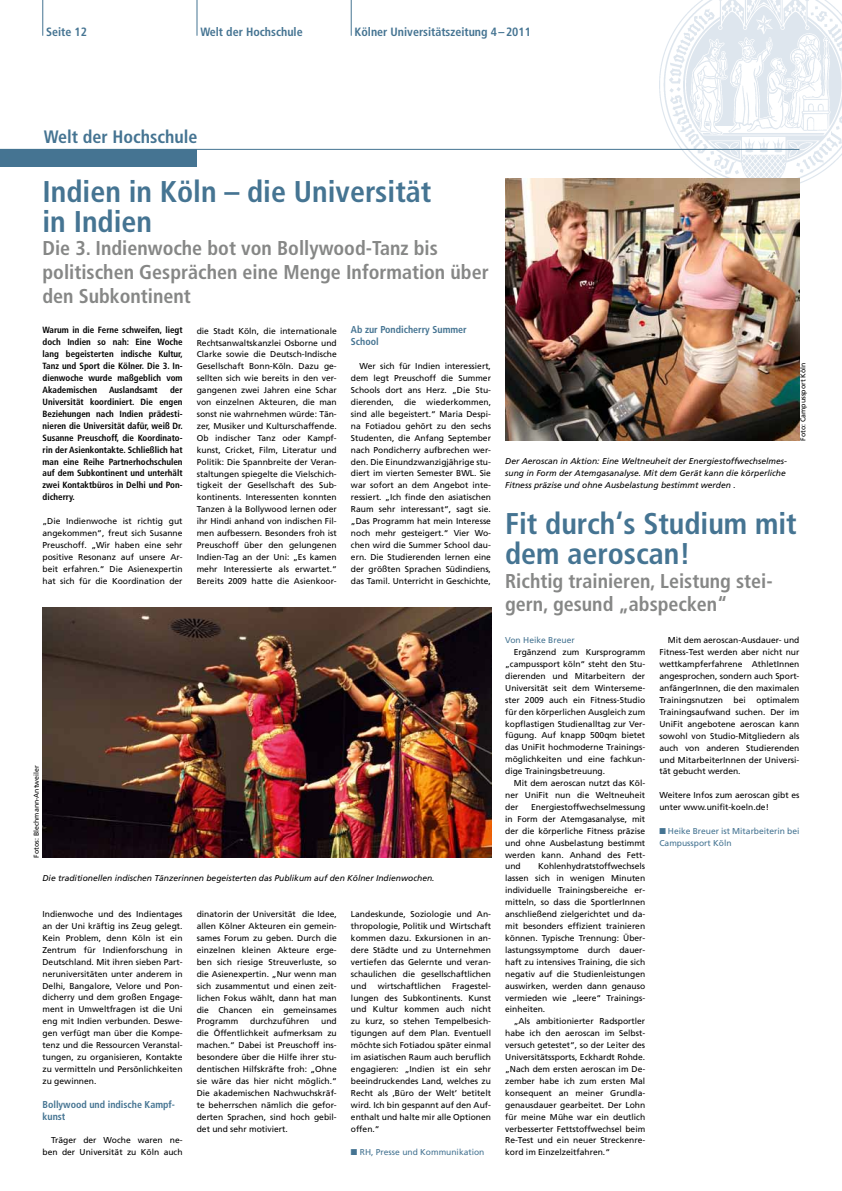
<style>
.page{position:relative;width:842px;height:1191px;background:#fff}
.page>*{position:absolute;margin:0;border:0;box-sizing:border-box;transform-origin:0 0}
.t1{font:700 condensed 30px/29.8px "Frutiger";color:#457492}
.t2{font:700 condensed 20px/23.8px "Frutiger";color:#868786}
.t3{font:700 condensed 18px "Frutiger";color:#457492}
.t4{font:700 condensed 12px "Frutiger";color:#457492}
.t5{font:700 condensed 10px/11.9px "Frutiger";color:#457492}
.t6{font:700 condensed 9px/11.9px "Frutiger";color:#000;text-align:justify}
.t7{font:8.5px/11.9px "Frutiger";color:#000;text-align:justify}
.t8{font:italic 8.5px/11.9px "Frutiger";color:#000}
.t9{font:8.5px/11.9px "Frutiger";color:#457492}
.t10{font:7px "Frutiger";color:#000}
</style>
<div class="page">
<img style="left:659px;top:0;width:183px;height:189px">
<hr style="left:43px;top:0;width:1px;height:36px;background:#457492">
<hr style="left:197px;top:0;width:1px;height:36px;background:#457492">
<hr style="left:351px;top:0;width:1px;height:36px;background:#457492">
<div style="left:0;top:149px;width:197px;height:18px;background:#457492"></div>
<hr style="left:0;top:149px;width:799px;height:1px;background:#457492">
<img style="left:43px;top:607px;width:448px;height:250px">
<img style="left:505px;top:179px;width:294px;height:262px">
<h3 class="t4" style="left:46px;top:24px;width:42px">Seite 12</h3>
<h3 class="t4" style="left:200px;top:24px;width:104px">Welt der Hochschule</h3>
<h3 class="t4" style="left:355px;top:24px;width:178px">Kölner Universitätszeitung 4–2011</h3>
<h3 class="t3" style="left:44px;top:126px;width:155px">Welt der Hochschule</h3>
<h1 class="t1" style="left:43px;top:176px;width:390px">Indien in Köln – die Universität in Indien</h1>
<h2 class="t2" style="left:43px;top:237px;width:448px">Die 3. Indienwoche bot von Bollywood-Tanz bis politischen Gesprächen eine Menge Information über den Subkontinent</h2>
<p class="t6" style="left:43px;top:324px;width:142px">Warum in die Ferne schweifen, liegt doch Indien so nah: Eine Woche lang begeisterten indische Kultur, Tanz und Sport die Kölner. Die 3. In&shy;dienwoche wurde maßgeblich vom Akademischen</p>
<p class="t6" style="left:43px;top:384px;width:142px;text-indent:128px">der Universität koordiniert. Die engen Beziehungen nach Indien prädesti&shy;nieren die Universität dafür, weiß Dr.<br>Susanne Preuschoff, die Koordinato&shy;rin der Asienkontakte. Schließlich hat man eine Reihe Partnerhochschulen auf dem Subkontinent und unterhält zwei Kontaktbüros in Delhi und Pon&shy;dicherry.</p>
<p class="t7" style="left:43px;top:515px;width:142px">„Die Indienwoche ist richtig gut angekommen“, freut sich Susanne Preuschoff. „Wir haben eine sehr positive Resonanz auf unsere Ar&shy;beit erfahren.“ Die Asienexpertin hat sich für die Koordination der</p>
<p class="t6" style="left:109px;top:384px;width:50px">Auslandsamt</p>
<p class="t7" style="left:197px;top:325px;width:142px">die Stadt Köln, die internationale Rechtsanwaltskanzlei Osborne und Clarke sowie die Deutsch-Indische Gesellschaft Bonn-Köln. Dazu ge&shy;sellten sich wie bereits in den ver&shy;gangenen zwei Jahren eine Schar von einzelnen Akteuren, die man sonst nie wahrnehmen würde: Tän&shy;zer, Musiker und Kulturschaffende.<br>Ob indischer Tanz oder Kampf&shy;kunst, Cricket, Film, Literatur und Politik: Die Spannbreite der Veran&shy;staltungen spiegelte die Vielschich&shy;tigkeit der Gesellschaft des Sub&shy;kontinents. Interessenten konnten Tanzen à la Bollywood lernen oder ihr Hindi anhand von indischen Fil&shy;men aufbessern. Besonders froh ist Preuschoff über den gelungenen Indien-Tag an der Uni: „Es kamen mehr Interessierte als erwartet.“ Bereits 2009 hatte die Asienkoor-</p>
<p class="t5" style="left:351px;top:324px;width:117px">Ab zur Pondicherry Summer<br>School</p>
<p class="t7" style="left:351px;top:360px;width:142px;text-indent:8px">Wer sich für Indien interessiert, dem legt Preuschoff die Summer Schools dort ans Herz. „Die Stu&shy;dierenden, die wiederkommen, sind alle begeistert.“ Maria Despi&shy;na Fotiadou gehört zu den sechs Studenten, die Anfang September nach Pondicherry aufbrechen wer&shy;den. Die Einundzwanzigjährige stu&shy;diert im vierten Semester BWL. Sie war sofort an dem Angebot inte&shy;ressiert. „Ich finde den asiatischen Raum sehr interessant“, sagt sie. „Das Programm hat mein Interesse noch mehr gesteigert.“ Vier Wo&shy;chen wird die Summer School dau&shy;ern. Die Studierenden lernen eine der größten Sprachen Südindiens, das Tamil. Unterricht in Geschichte,</p>
<p class="t10" style="left:32px;top:857px;width:94px;rotate:-90deg">Fotos: Blechmann-Antweiler</p>
<p class="t8" style="left:43px;top:872px;width:394px">Die traditionellen indischen Tänzerinnen begeisterten das Publikum auf den Kölner Indienwochen.</p>
<p class="t7" style="left:43px;top:908px;width:142px">Indienwoche und des Indientages an der Uni kräftig ins Zeug gelegt.<br>Kein Problem, denn Köln ist ein Zentrum für Indienforschung in Deutschland. Mit ihren sieben Part&shy;neruniversitäten unter anderem in Delhi, Bangalore, Velore und Pon&shy;dicherry und dem großen Engage&shy;ment in Umweltfragen ist die Uni eng mit Indien verbunden. Deswe&shy;gen verfügt man über die Kompe&shy;tenz und die Ressourcen Veranstal&shy;tungen, zu organisieren, Kontakte zu vermitteln und Persönlichkeiten zu gewinnen.</p>
<p class="t5" style="left:43px;top:1098px;width:134px">Bollywood und indische Kampf&shy;kunst</p>
<p class="t7" style="left:43px;top:1134px;width:142px;text-align:right">Träger der Woche waren ne&shy;ben der Universität zu Köln auch</p>
<p class="t7" style="left:197px;top:908px;width:142px">dinatorin der Universität die Idee, allen Kölner Akteuren ein gemein&shy;sames Forum zu geben. Durch die einzelnen kleinen Akteure erge&shy;ben sich riesige Streuverluste, so die Asienexpertin. „Nur wenn man sich zusammentut und einen zeit&shy;lichen Fokus wählt, dann hat man die Chancen ein gemeinsames Programm</p>
<p class="t7" style="left:250px;top:1015px;width:61px">durchzuführen</p>
<p class="t7" style="left:197px;top:1015px;width:142px;text-indent:124px">und die Öffentlichkeit aufmerksam zu machen.“ Dabei ist Preuschoff ins&shy;besondere über die Hilfe ihrer stu&shy;dentischen Hilfskräfte froh: „Ohne sie wäre das hier nicht möglich.“ Die akademischen Nachwuchskräf&shy;te beherrschen nämlich die gefor&shy;derten Sprachen, sind hoch gebil&shy;det und sehr motiviert.</p>
<p class="t7" style="left:351px;top:908px;width:142px">Landeskunde, Soziologie und An&shy;thropologie, Politik und Wirtschaft kommen dazu. Exkursionen in an&shy;dere Städte und zu Unternehmen vertiefen das Gelernte und veran&shy;schaulichen die gesellschaftlichen und</p>
<p class="t7" style="left:378px;top:979px;width:65px">wirtschaftlichen</p>
<p class="t7" style="left:351px;top:979px;width:142px;text-indent:101px">Fragestel&shy;lungen des Subkontinents. Kunst und Kultur kommen auch nicht zu kurz, so stehen Tempelbesich&shy;tigungen auf dem Plan. Eventuell möchte sich Fotiadou später einmal im asiatischen Raum auch beruflich engagieren: „Indien ist ein sehr beeindruckendes Land, welches zu Recht als ‚Büro der Welt’ betitelt wird. Ich bin gespannt auf den Auf&shy;enthalt und halte mir alle Optionen offen.“</p>
<p class="t9" style="left:351px;top:1146px;width:135px">■ RH, Presse und Kommunikation</p>
<p class="t8" style="left:505px;top:455px;width:283px">Der Aeroscan in Aktion: Eine Weltneuheit der Energiestoffwechselmes&shy;sung in Form der Atemgasanalyse. Mit dem Gerät kann die körperliche<br>Fitness präzise und ohne Ausbelastung bestimmt werden .</p>
<p class="t10" style="left:799px;top:440px;width:80px;rotate:-90deg">Foto: Campussport Köln</p>
<h1 class="t1" style="left:505px;top:509px;width:293px">Fit durch‘s Studium mit dem aeroscan!</h1>
<h2 class="t2" style="left:505px;top:569px;width:269px">Richtig trainieren, Leistung stei&shy;gern, gesund „abspecken“</h2>
<p class="t9" style="left:505px;top:634px;width:71px">Von Heike Breuer</p>
<p class="t7" style="left:505px;top:646px;width:142px;text-indent:8px">Ergänzend zum Kursprogramm „campussport köln“ steht den Stu&shy;dierenden und Mitarbeitern der Universität seit dem Winterseme&shy;ster 2009 auch ein Fitness-Studio für den körperlichen Ausgleich zum kopflastigen Studienalltag zur Ver&shy;fügung. Auf knapp 500qm bietet das UniFit hochmoderne Trainings&shy;möglichkeiten und eine fachkun&shy;dige Trainingsbetreuung.</p>
<p class="t7" style="left:505px;top:777px;width:142px;text-indent:8px">Mit dem aeroscan nutzt das Köl&shy;ner UniFit nun die Weltneuheit der</p>
<p class="t7" style="left:505px;top:801px;width:142px;text-indent:26px">Energiestoffwechselmessung in Form der Atemgasanalyse, mit der die körperliche Fitness präzise und ohne Ausbelastung bestimmt werden kann. Anhand des Fett&shy;und</p>
<p class="t7" style="left:505px;top:860px;width:142px;text-indent:33px">Kohlenhydratstoffwechsels lassen sich in wenigen Minuten individuelle Trainingsbereiche er&shy;mitteln, so dass die SportlerInnen anschließend zielgerichtet und da&shy;mit besonders effizient trainieren können. Typische Trennung: Über&shy;lastungssymptome durch dauer&shy;haft zu intensives Training, die sich negativ auf die Studienleistungen auswirken, werden dann genauso vermieden wie „leere“ Trainings&shy;einheiten.</p>
<p class="t7" style="left:505px;top:1015px;width:142px;text-indent:8px">„Als ambitionierter Radsportler habe ich den aeroscan im Selbst&shy;versuch getestet“, so der Leiter des Universitätssports, Eckhardt Rohde. „Nach dem ersten aeroscan im De&shy;zember habe ich zum ersten Mal konsequent an meiner Grundla&shy;genausdauer gearbeitet. Der Lohn für meine Mühe war ein deutlich verbesserter Fettstoffwechsel beim Re-Test und ein neuer Streckenre&shy;kord im Einzelzeitfahren.“</p>
<p class="t7" style="left:659px;top:634px;width:142px;text-indent:8px">Mit dem aeroscan-Ausdauer- und Fitness-Test werden aber nicht nur wettkampferfahrene AthletInnen angesprochen, sondern auch Sport&shy;anfängerInnen, die den maximalen Trainingsnutzen bei optimalem Trainingsaufwand suchen. Der im UniFit angebotene aeroscan kann sowohl von Studio-Mitgliedern als auch von anderen Studierenden und MitarbeiterInnen der Universi&shy;tät gebucht werden.</p>
<p class="t7" style="left:659px;top:789px;width:142px">Weitere Infos zum aeroscan gibt es unter www.unifit-koeln.de!</p>
<p class="t9" style="left:659px;top:825px;width:142px">■ Heike Breuer ist Mitarbeiterin bei<br>Campussport Köln</p>
</div>
